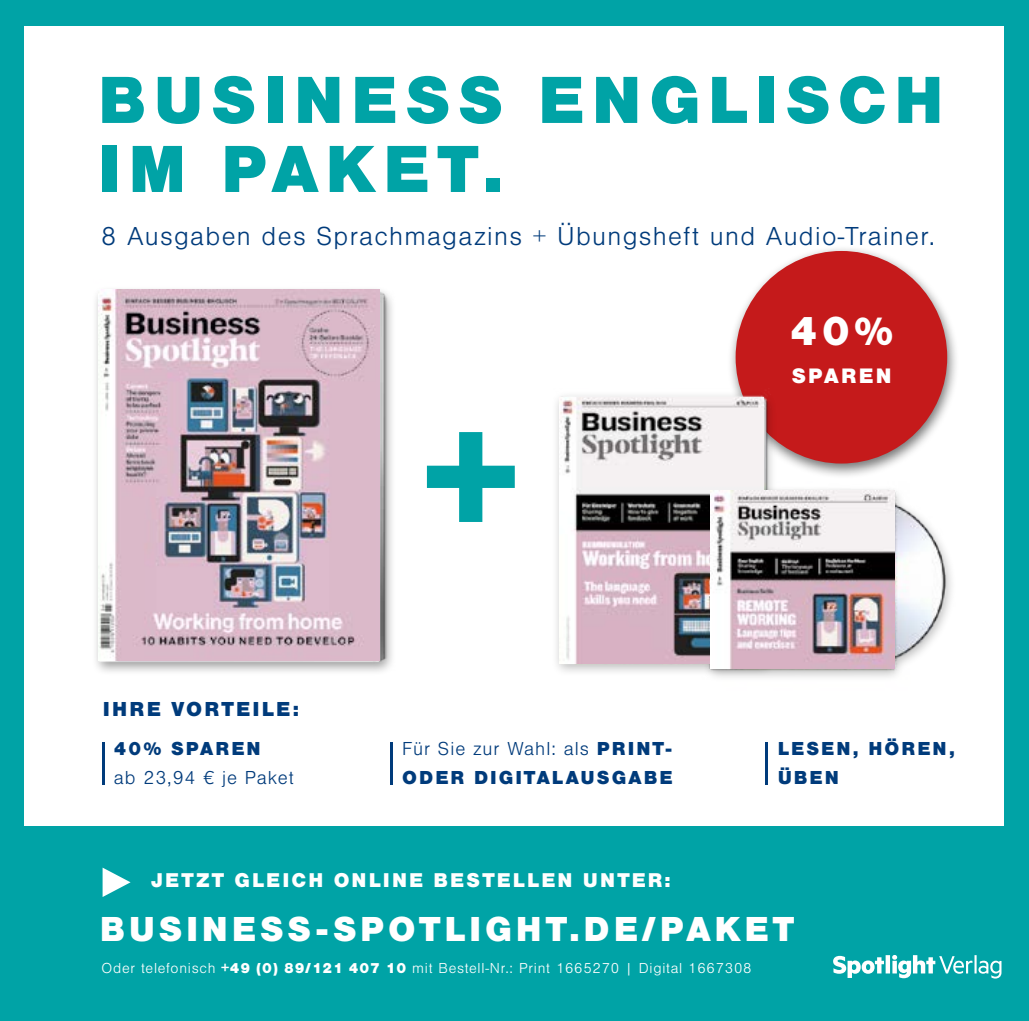
<style>
.page{position:relative;width:1029px;height:1021px;background:#fff}
.page>*{position:absolute;margin:0;border:0;box-sizing:border-box;transform-origin:0 0}
.t1{font:900 69px/69px "Nimbus San";letter-spacing:.1em;color:#00a3a6}
.t2{font:900 42.3px "Nimbus San";color:#fff}
.t3{font:900 36px "Nimbus San";letter-spacing:.105em;color:#fff}
.t4{font:300 27px "Nimbus San";letter-spacing:.05em;color:#003b7b}
.t5{font:900 21.6px "Nimbus San";letter-spacing:.1em;color:#fff}
.t6{font:900 21px "Nimbus San";letter-spacing:.1em;color:#003b7b}
.t7{font:900 20.7px "Nimbus San";letter-spacing:.1em;color:#fff}
.t8{font:900 19.5px/28.5px "Nimbus San";letter-spacing:.1em;color:#003b7b}
.t9{font:300 19.5px "Nimbus San";letter-spacing:.05em;color:#003b7b}
.t10{font:300 15px "Nimbus San";letter-spacing:.05em;color:#fff}
.s1{font-weight:300}
.s2{font-family:"Novel Sans Pro";font-weight:400;font-size:93px}
.s3{font-weight:900}
</style>
<div class="page">
<div style="left:0;top:0;width:1029px;height:1020px;background:#00a3a6"></div>
<div style="left:25px;top:26px;width:979px;height:799px;background:#fff"></div>
<div style="left:726px;top:244px;width:234px;height:234px;background:#000;opacity:.55"></div>
<div style="left:736px;top:251px;width:211px;height:212px;background:#c51a1b;border-radius:50%"></div>
<hr style="left:765px;top:742px;width:3px;height:42px;background:#003b7b">
<img style="left:96px;top:289px;width:296px;height:383px">
<svg style="left:427px;top:432px;width:88px;height:90px"></svg>
<img style="left:556px;top:388px;width:224px;height:284px">
<img style="left:659px;top:463px;width:301px;height:215px">
<img style="left:99px;top:289px;width:280px;height:371px">
<img style="left:560px;top:397px;width:203px;height:266px">
<img style="left:711px;top:490px;width:183px;height:179px">
<svg style="left:833px;top:955px;width:168px;height:23px"></svg>
<hr style="left:390px;top:742px;width:2px;height:42px;background:#003b7b">
<hr style="left:102px;top:742px;width:3px;height:42px;background:#003b7b">
<h1 class="t1" style="left:98px;top:66px;width:848px">BUSINESS ENGLISCH<br>IM PAKET.</h1>
<h3 class="t4" style="left:101px;top:222px;width:835px">8 Ausgaben des Sprachmagazins + Übungsheft und Audio-Trainer.</h3>
<h2 class="t2" style="left:790px;top:307px;width:104px">40%</h2>
<h3 class="t5" style="left:792px;top:363px;width:101px">SPAREN</h3>
<h3 class="t6" style="left:103px;top:696px;width:198px">IHRE VORTEILE:</h3>
<h3 class="t8" style="left:114px;top:734px;width:148px">40% SPAREN</h3>
<h3 class="t9" style="left:114px;top:766px;width:181px">ab 23,94 € je Paket</h3>
<h3 class="t8" style="left:402px;top:734px;width:272px"><span class="s1">Für Sie zur Wahl: als</span> PRINT-<br>ODER DIGITALAUSGABE</h3>
<h3 class="t7" style="left:99px;top:868px;width:573px"><span class="s2">→</span> JETZT GLEICH ONLINE BESTELLEN UNTER:</h3>
<h3 class="t8" style="left:778px;top:734px;width:179px">LESEN, HÖREN,<br>ÜBEN</h3>
<h3 class="t3" style="left:100px;top:908px;width:696px">BUSINESS-SPOTLIGHT.DE/PAKET</h3>
<p class="t10" style="left:102px;top:959px;width:652px">Oder telefonisch <span class="s3">+49 (0) 89/121 407 10</span> mit Bestell-Nr.: Print 1665270 | Digital 1667308</p>
</div>
